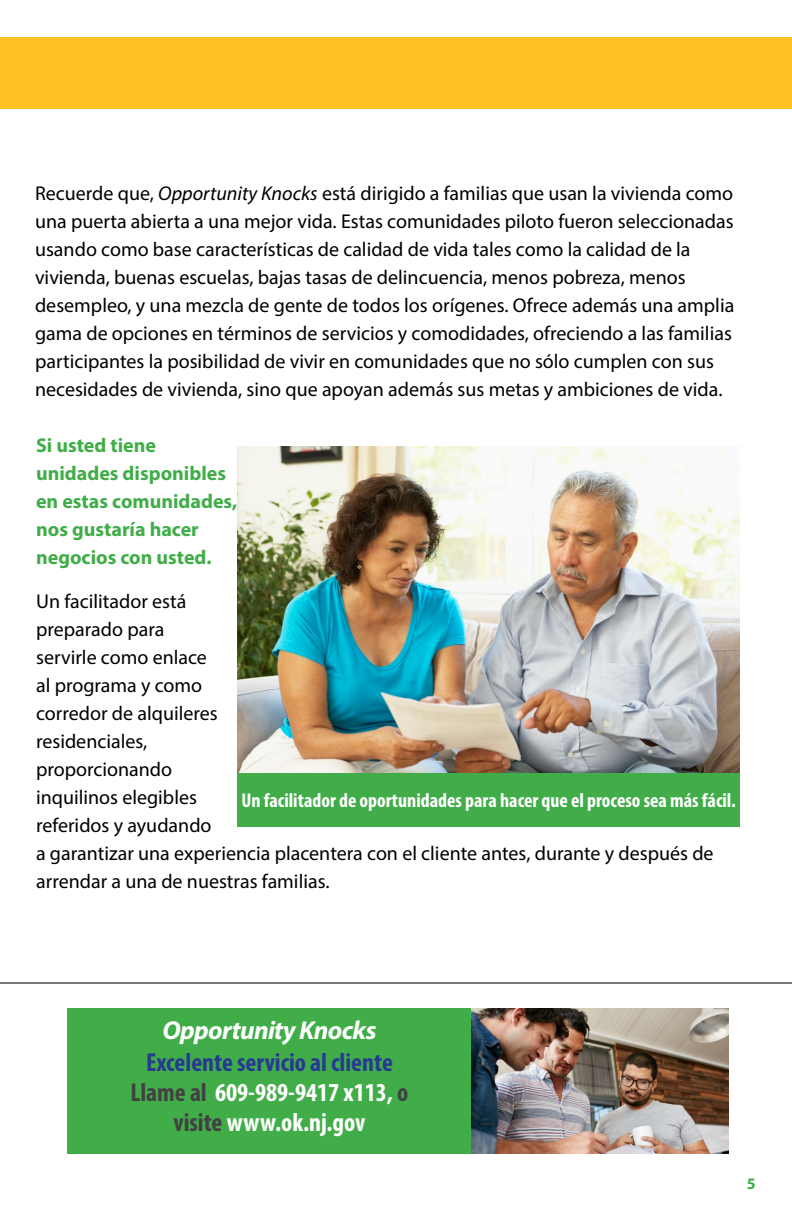
<style>
.page{position:relative;width:792px;height:1224px;background:#fff}
.page>*{position:absolute;margin:0;border:0;box-sizing:border-box;transform-origin:0 0}
.t1{font:700 condensed 26px/30px "Myriad Pro";color:#fff;text-align:center}
.t2{font:italic 700 26px "Myriad Pro";letter-spacing:-.025em;color:#fff}
.t3{font:20px/28px "Myriad Pro";color:#000}
.t4{font:700 20px/28px "Myriad Pro";color:#41ad49}
.t5{font:700 condensed 20px "Myriad Pro";color:#fff}
.t6{font:700 16px "Myriad Pro";color:#41ad49}
.s1{font-style:italic}
.s2{color:#273a91}
.s3{color:#414042}
</style>
<div class="page">
<img style="left:237px;top:447px;width:503px;height:326px">
<div style="left:237px;top:773px;width:503px;height:54px;background:#41ad49"></div>
<hr style="left:0;top:982px;width:792px;height:2px;background:#77787b">
<div style="left:0;top:37px;width:792px;height:72px;background:#ffc222"></div>
<img style="left:471px;top:1008px;width:258px;height:145px">
<div style="left:68px;top:1008px;width:403px;height:146px;background:#41ad49"></div>
<p class="t3" style="left:35px;top:179px;width:701px">Recuerde que, <span class="s1">Opportunity Knocks</span> está dirigido a familias que usan la vivienda como una puerta abierta a una mejor vida. Estas comunidades piloto fueron seleccionadas usando como base características de calidad de vida tales como la calidad de la vivienda, buenas escuelas, bajas tasas de delincuencia, menos pobreza, menos desempleo, y una mezcla de gente de todos los orígenes. Ofrece además una amplia gama de opciones en términos de servicios y comodidades, ofreciendo a las familias participantes la posibilidad de vivir en comunidades que no sólo cumplen con sus necesidades de vivienda, sino que apoyan además sus metas y ambiciones de vida.</p>
<p class="t4" style="left:36px;top:431px;width:203px">Si usted tiene unidades disponibles en estas comunidades, nos gustaría hacer negocios con usted.</p>
<p class="t3" style="left:36px;top:587px;width:679px">Un facilitador está<br>preparado para<br>servirle como enlace<br>al programa y como<br>corredor de alquileres<br>residenciales,<br>proporcionando<br>inquilinos elegibles<br>referidos y ayudando<br>a garantizar una experiencia placentera con el cliente antes, durante y después de arrendar a una de nuestras familias.</p>
<p class="t5" style="left:241px;top:788px;width:496px">Un facilitador de oportunidades para hacer que el proceso sea más fácil.</p>
<h1 class="t2" style="left:162px;top:1013px;width:216px">Opportunity Knocks</h1>
<h1 class="t1" style="left:131px;top:1047px;width:279px"><span class="s2">Excelente servicio al cliente<br></span><span class="s3">Llame al</span> 609-989-9417 x113, <span class="s3">o visite</span> www.ok.nj.gov</h1>
<p class="t6" style="left:747px;top:1173px;width:10px">5</p>
</div>
